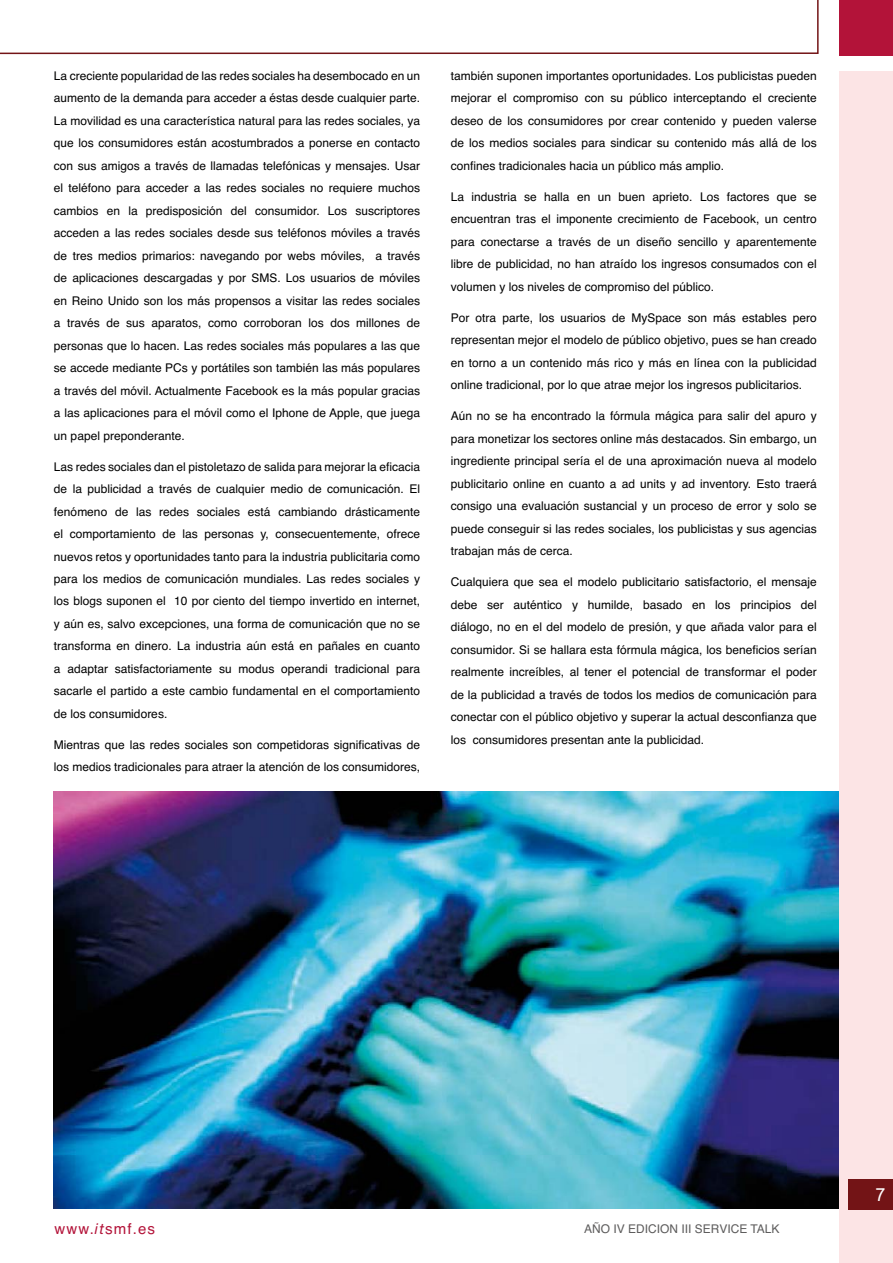
<style>
.page{position:relative;width:893px;height:1263px;background:#fff}
.page>*{position:absolute;margin:0;border:0;box-sizing:border-box;transform-origin:0 0}
.t1{font:18px "Arial";color:#fff}
.t2{font:15px "Helvetica";letter-spacing:.075em;color:#b31339}
.t3{font:12px/22.5px "Helvetica";color:#010100;text-align:justify}
.t4{font:12px "Helvetica";color:#5e5d5d}
.s1{font-family:"Helvetica Neue";font-style:italic}
</style>
<div class="page">
<div style="left:839px;top:0;width:54px;height:56px;background:#b31339"></div>
<div style="left:839px;top:71px;width:54px;height:1192px;background:#fce4e5"></div>
<div style="left:848px;top:1179px;width:45px;height:31px;background:#731416"></div>
<svg style="left:0;top:0;width:819px;height:55px"></svg>
<img style="left:54px;top:792px;width:785px;height:417px">
<p class="t3" style="left:54px;top:65px;width:368px">La creciente popularidad de las redes sociales ha desembocado en un aumento de la demanda para acceder a éstas desde cualquier parte.<br>La movilidad es una característica natural para las redes sociales, ya que los consumidores están acostumbrados a ponerse en contacto con sus amigos a través de llamadas telefónicas y mensajes. Usar el teléfono para acceder a las redes sociales no requiere muchos cambios en la predisposición del consumidor. Los suscriptores acceden a las redes sociales desde sus teléfonos móviles a través de tres medios primarios: navegando por webs móviles, a través de aplicaciones descargadas y por SMS. Los usuarios de móviles en Reino Unido son los más propensos a visitar las redes sociales a través de sus aparatos, como corroboran los dos millones de personas que lo hacen. Las redes sociales más populares a las que se accede mediante PCs y portátiles son también las más populares a través del móvil. Actualmente Facebook es la más popular gracias a las aplicaciones para el móvil como el Iphone de Apple, que juega un papel preponderante.</p>
<p class="t3" style="left:54px;top:456px;width:368px">Las redes sociales dan el pistoletazo de salida para mejorar la eficacia de la publicidad a través de cualquier medio de comunicación. El fenómeno de las redes sociales está cambiando drásticamente el comportamiento de las personas y, consecuentemente, ofrece nuevos retos y oportunidades tanto para la industria publicitaria como para los medios de comunicación mundiales. Las redes sociales y los blogs suponen el 10 por ciento del tiempo invertido en internet, y aún es, salvo excepciones, una forma de comunicación que no se transforma en dinero. La industria aún está en pañales en cuanto a adaptar satisfactoriamente su modus operandi tradicional para sacarle el partido a este cambio fundamental en el comportamiento de los consumidores.</p>
<p class="t3" style="left:54px;top:735px;width:368px">Mientras que las redes sociales son competidoras significativas de los medios tradicionales para atraer la atención de los consumidores,</p>
<p class="t3" style="left:451px;top:66px;width:368px">también suponen importantes oportunidades. Los publicistas pueden mejorar el compromiso con su público interceptando el creciente deseo de los consumidores por crear contenido y pueden valerse de los medios sociales para sindicar su contenido más allá de los confines tradicionales hacia un público más amplio.</p>
<p class="t3" style="left:451px;top:187px;width:368px">La industria se halla en un buen aprieto. Los factores que se encuentran tras el imponente crecimiento de Facebook, un centro para conectarse a través de un diseño sencillo y aparentemente libre de publicidad, no han atraído los ingresos consumados con el volumen y los niveles de compromiso del público.</p>
<p class="t3" style="left:451px;top:308px;width:368px">Por otra parte, los usuarios de MySpace son más estables pero representan mejor el modelo de público objetivo, pues se han creado en torno a un contenido más rico y más en línea con la publicidad online tradicional, por lo que atrae mejor los ingresos publicitarios.</p>
<p class="t3" style="left:451px;top:406px;width:368px">Aún no se ha encontrado la fórmula mágica para salir del apuro y para monetizar los sectores online más destacados. Sin embargo, un ingrediente principal sería el de una aproximación nueva al modelo publicitario online en cuanto a ad units y ad inventory. Esto traerá consigo una evaluación sustancial y un proceso de error y solo se puede conseguir si las redes sociales, los publicistas y sus agencias trabajan más de cerca.</p>
<p class="t3" style="left:451px;top:572px;width:368px">Cualquiera que sea el modelo publicitario satisfactorio, el mensaje debe ser auténtico y humilde, basado en los principios del diálogo, no en el del modelo de presión, y que añada valor para el consumidor. Si se hallara esta fórmula mágica, los beneficios serían realmente increíbles, al tener el potencial de transformar el poder de la publicidad a través de todos los medios de comunicación para conectar con el público objetivo y superar la actual desconfianza que los consumidores presentan ante la publicidad.</p>
<p class="t2" style="left:55px;top:1223px;width:102px">www.<span class="s1">it</span>smf.es</p>
<p class="t4" style="left:584px;top:1224px;width:197px">AÑO IV EDICION III SERVICE TALK</p>
<h1 class="t1" style="left:875px;top:1185px;width:12px">7</h1>
</div>
